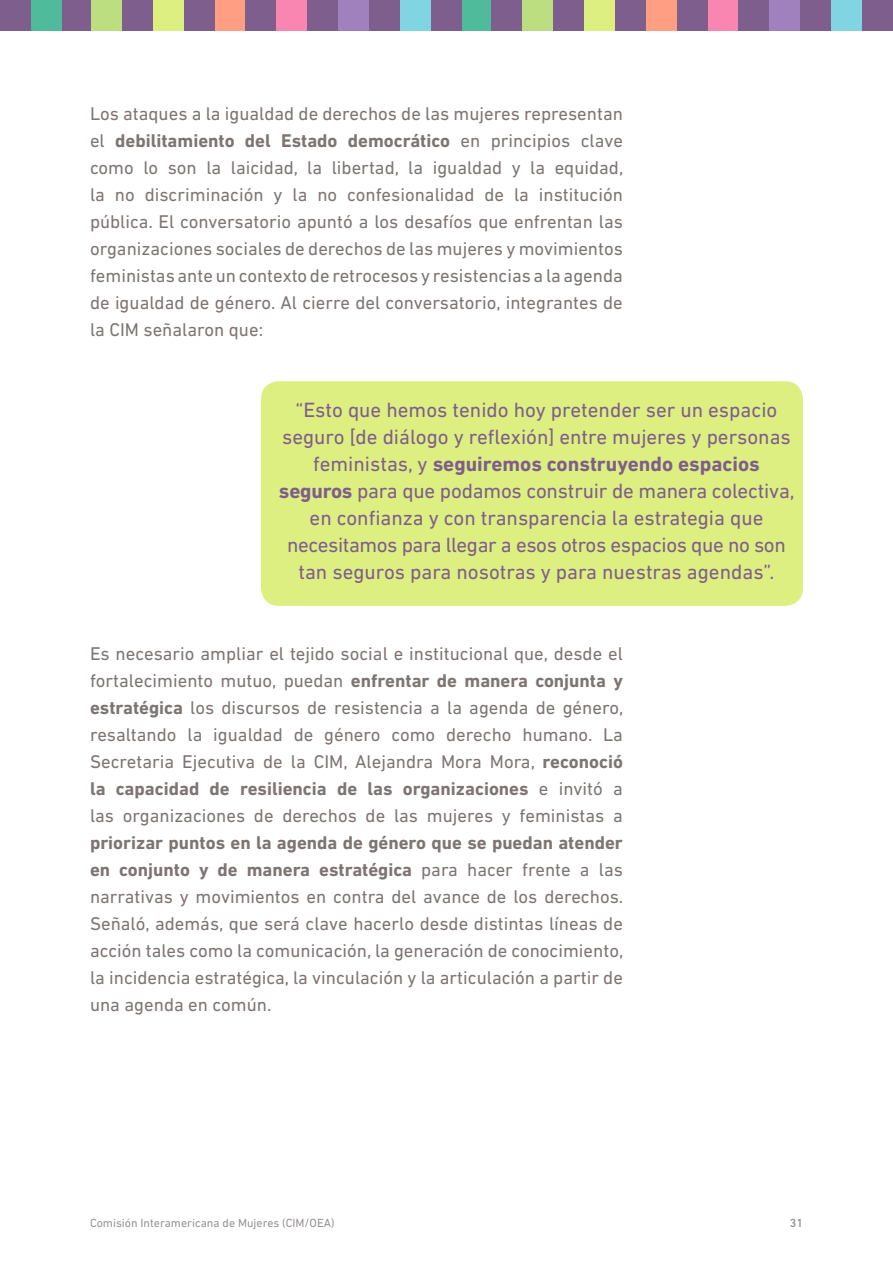
<style>
.page{position:relative;width:893px;height:1263px;background:#fff}
.page>*{position:absolute;margin:0;border:0;box-sizing:border-box;transform-origin:0 0}
.t1{font:21px/27px "DIN Next LT Pro";color:#7e5e8c;text-align:center}
.t2{font:18.75px/27px "DIN Next LT Pro";color:#7d7574;text-align:justify}
.t3{font:12px "DIN Next LT Pro";color:#999393}
.t4{font:500 12px "DIN Next LT Pro";color:#999393}
.s1{font-weight:700}
</style>
<div class="page">
<div style="left:462px;top:0;width:31px;height:31px;background:#4fbb9a"></div>
<div style="left:91px;top:0;width:31px;height:31px;background:#bcde81"></div>
<div style="left:522px;top:0;width:31px;height:31px;background:#bcde81"></div>
<div style="left:153px;top:0;width:31px;height:31px;background:#deef82"></div>
<div style="left:584px;top:0;width:31px;height:31px;background:#deef82"></div>
<div style="left:215px;top:0;width:30px;height:31px;background:#ff9e82"></div>
<div style="left:646px;top:0;width:31px;height:31px;background:#ff9e82"></div>
<div style="left:276px;top:0;width:31px;height:31px;background:#f986b1"></div>
<div style="left:707px;top:0;width:31px;height:31px;background:#f986b1"></div>
<div style="left:338px;top:0;width:31px;height:31px;background:#a081be"></div>
<div style="left:769px;top:0;width:31px;height:31px;background:#a081be"></div>
<div style="left:400px;top:0;width:31px;height:31px;background:#81d4e2"></div>
<div style="left:831px;top:0;width:31px;height:31px;background:#81d4e2"></div>
<div style="left:862px;top:0;width:31px;height:31px;background:#7e5e8c"></div>
<div style="left:800px;top:0;width:31px;height:31px;background:#7e5e8c"></div>
<div style="left:738px;top:0;width:31px;height:31px;background:#7e5e8c"></div>
<div style="left:677px;top:0;width:30px;height:31px;background:#7e5e8c"></div>
<div style="left:615px;top:0;width:31px;height:31px;background:#7e5e8c"></div>
<div style="left:553px;top:0;width:31px;height:31px;background:#7e5e8c"></div>
<div style="left:491px;top:0;width:31px;height:31px;background:#7e5e8c"></div>
<div style="left:431px;top:0;width:31px;height:31px;background:#7e5e8c"></div>
<div style="left:369px;top:0;width:31px;height:31px;background:#7e5e8c"></div>
<div style="left:307px;top:0;width:31px;height:31px;background:#7e5e8c"></div>
<div style="left:245px;top:0;width:31px;height:31px;background:#7e5e8c"></div>
<div style="left:184px;top:0;width:31px;height:31px;background:#7e5e8c"></div>
<div style="left:122px;top:0;width:31px;height:31px;background:#7e5e8c"></div>
<div style="left:60px;top:0;width:31px;height:31px;background:#7e5e8c"></div>
<div style="left:0;top:0;width:31px;height:31px;background:#7e5e8c"></div>
<div style="left:31px;top:0;width:31px;height:31px;background:#4fbb9a"></div>
<div style="left:261px;top:381px;width:542px;height:225px;background:#deef82;border-radius:18px"></div>
<p class="t2" style="left:90px;top:100px;width:535px">Los ataques a la igualdad de derechos de las mujeres representan el <span class="s1">debilitamiento del Estado democrático</span> en principios clave como lo son la laicidad, la libertad, la igualdad y la equidad, la no discriminación y la no confesionalidad de la institución pública. El conversatorio apuntó a los desafíos que enfrentan las organizaciones sociales de derechos de las mujeres y movimientos feministas ante un contexto de retrocesos y resistencias a la agenda de igualdad de género. Al cierre del conversatorio, integrantes de la CIM señalaron que:</p>
<p class="t1" style="left:279px;top:396px;width:517px">“Esto que hemos tenido hoy pretender ser un espacio seguro [de diálogo y reflexión] entre mujeres y personas feministas, y <span class="s1">seguiremos construyendo espacios seguros</span> para que podamos construir de manera colectiva, en confianza y con transparencia la estrategia que necesitamos para llegar a esos otros espacios que no son tan seguros para nosotras y para nuestras agendas”.</p>
<p class="t2" style="left:90px;top:640px;width:535px">Es necesario ampliar el tejido social e institucional que, desde el fortalecimiento mutuo, puedan <span class="s1">enfrentar de manera conjunta y estratégica</span> los discursos de resistencia a la agenda de género, resaltando la igualdad de género como derecho humano. La Secretaria Ejecutiva de la CIM, Alejandra Mora Mora, <span class="s1">reconoció la capacidad de resiliencia de las organizaciones</span> e invitó a las organizaciones de derechos de las mujeres y feministas a</p>
<p class="t2" style="left:90px;top:829px;width:535px"><span class="s1">priorizar puntos en la agenda de género que se puedan atender en conjunto y de manera estratégica</span> para hacer frente a las narrativas y movimientos en contra del avance de los derechos.<br>Señaló, además, que será clave hacerlo desde distintas líneas de acción tales como la comunicación, la generación de conocimiento, la incidencia estratégica, la vinculación y la articulación a partir de una agenda en común.</p>
<p class="t3" style="left:90px;top:1216px;width:246px">Comisión Interamericana de Mujeres (CIM/OEA)</p>
<p class="t4" style="left:790px;top:1216px;width:15px">31</p>
</div>
